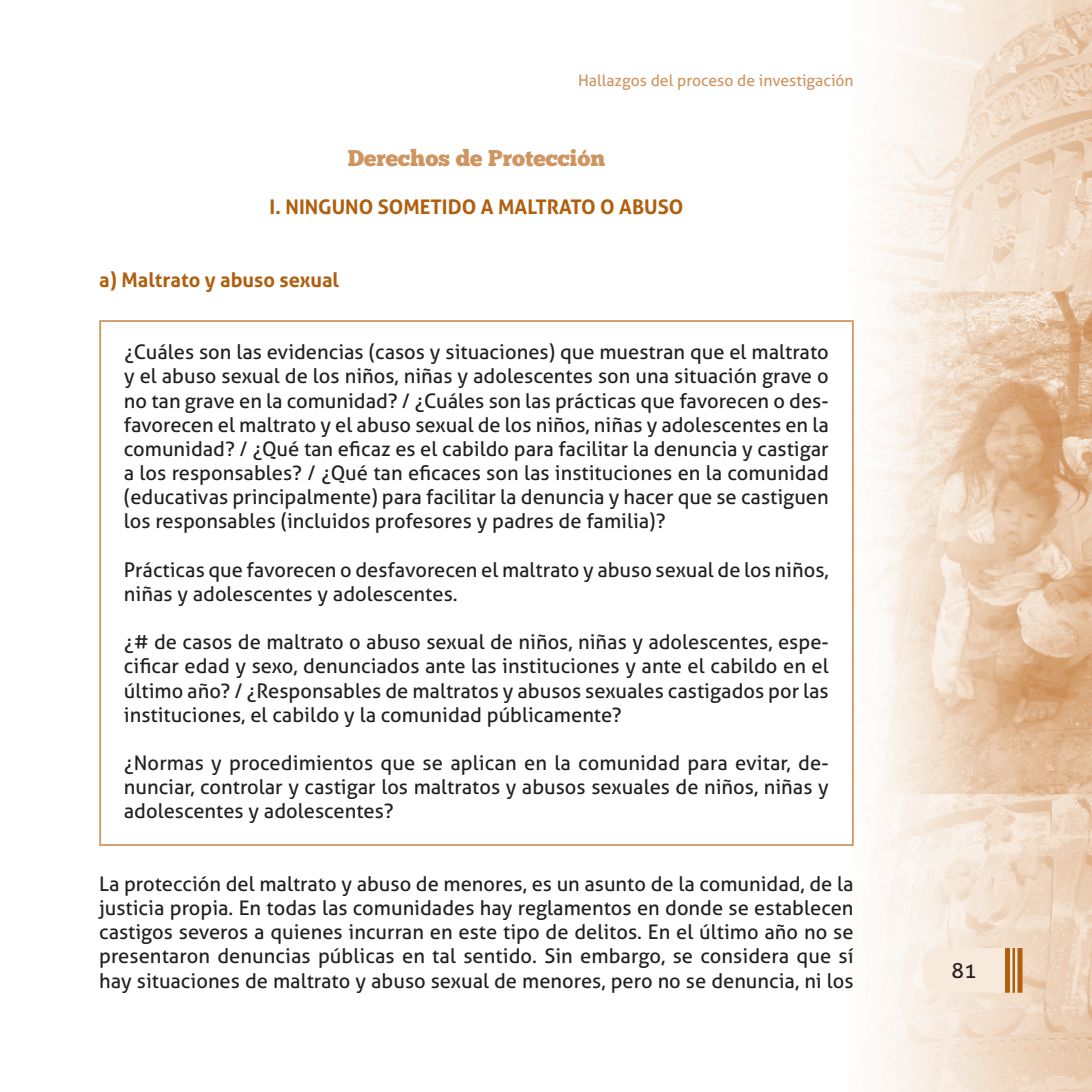
<style>
.page{position:relative;width:1092px;height:1092px;background:#fff}
.page>*{position:absolute;margin:0;border:0;box-sizing:border-box;transform-origin:0 0}
.t1{font:22.75px "Chunk Five";color:#cf9460}
.t2{font:21px "Aller";color:#231f20}
.t3{font:20.12px/24.2px "Aller";color:#231f20;text-align:justify}
.t4{font:700 20.12px "Aller";color:#b05f0f}
.t5{font:15.75px "Aller";color:#cf9460}
</style>
<div class="page">
<img style="left:99px;top:0;width:992px;height:1091px">
<div style="left:923px;top:947px;width:99px;height:45px;background:#f7e9db;border-radius:15px"></div>
<div style="left:1004px;top:947px;width:5px;height:45px;background:#b05f0f"></div>
<hr style="left:1012px;top:947px;width:2px;height:45px;background:#b05f0f">
<div style="left:1017px;top:947px;width:5px;height:45px;background:#b05f0f"></div>
<p class="t5" style="left:578px;top:71px;width:277px">Hallazgos del proceso de investigación</p>
<p class="t1" style="left:348px;top:144px;width:259px">Derechos de Protección</p>
<p class="t4" style="left:269px;top:195px;width:413px">I. NINGUNO SOMETIDO A MALTRATO O ABUSO</p>
<p class="t4" style="left:99px;top:267px;width:241px">a) Maltrato y abuso sexual</p>
<p class="t3" style="left:124px;top:340px;width:706px">¿Cuáles son las evidencias (casos y situaciones) que muestran que el maltrato y el abuso sexual de los niños, niñas y adolescentes son una situación grave o no tan grave en la comunidad? / ¿Cuáles son las prácticas que favorecen o des&shy;favorecen el maltrato y el abuso sexual de los niños, niñas y adolescentes en la comunidad? / ¿Qué tan eficaz es el cabildo para facilitar la denuncia y castigar a los responsables? / ¿Qué tan eficaces son las instituciones en la comunidad (educativas principalmente) para facilitar la denuncia y hacer que se castiguen los responsables (incluidos profesores y padres de familia)?</p>
<p class="t3" style="left:124px;top:557px;width:706px">Prácticas que favorecen o desfavorecen el maltrato y abuso sexual de los niños, niñas y adolescentes y adolescentes.</p>
<p class="t3" style="left:124px;top:630px;width:706px">¿# de casos de maltrato o abuso sexual de niños, niñas y adolescentes, espe&shy;cificar edad y sexo, denunciados ante las instituciones y ante el cabildo en el último año? / ¿Responsables de maltratos y abusos sexuales castigados por las instituciones, el cabildo y la comunidad públicamente?</p>
<p class="t3" style="left:124px;top:750px;width:706px">¿Normas y procedimientos que se aplican en la comunidad para evitar, de&shy;nunciar, controlar y castigar los maltratos y abusos sexuales de niños, niñas y adolescentes y adolescentes?</p>
<p class="t3" style="left:99px;top:871px;width:756px">La protección del maltrato y abuso de menores, es un asunto de la comunidad, de la justicia propia. En todas las comunidades hay reglamentos en donde se establecen castigos severos a quienes incurran en este tipo de delitos. En el último año no se presentaron denuncias públicas en tal sentido. Sin embargo, se considera que sí hay situaciones de maltrato y abuso sexual de menores, pero no se denuncia, ni los</p>
<p class="t2" style="left:951px;top:957px;width:27px">81</p>
</div>
